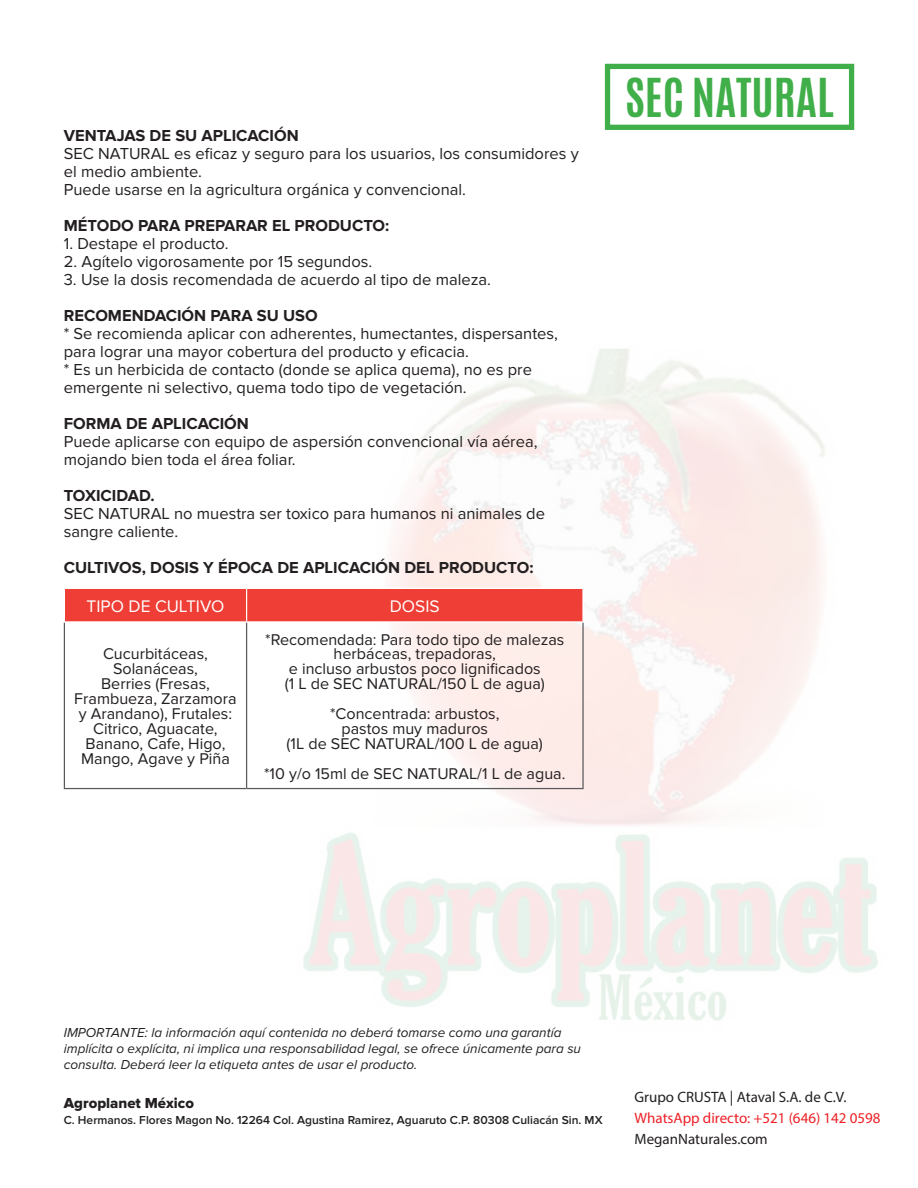
<style>
.page{position:relative;width:918px;height:1188px;background:#fff}
.page>*{position:absolute;margin:0;border:0;box-sizing:border-box;transform-origin:0 0}
.t1{font:700 44.85px "Antonio";color:#40ae49}
.t2{font:17.4px "Proxima Nova";color:#fff}
.t3{font:16.5px/18px "Proxima Nova";color:#231f20}
.t4{font:700 16.5px "Proxima Nova";color:#231f20}
.t5{font:600 16.5px "Proxima Nova";color:#ee1d23}
.t6{font:16.2px/14.9px "Proxima Nova";color:#231f20;text-align:center}
.t7{font:15px "Myriad Pro";color:#231f20}
.t8{font:15px "Myriad Pro";color:#ee2026}
.t9{font:15px "Proxima Nova Extrabld";color:#231f20}
.t10{font:italic 13.5px/16.2px "Proxima Nova";color:#231f20}
.t11{font:600 12px "Proxima Nova";color:#231f20}
</style>
<div class="page">
<img style="left:199px;top:349px;width:679px;height:672px">
<div style="left:65px;top:589px;width:517px;height:32px;background:#ee3e35"></div>
<hr style="left:64px;top:623px;width:1px;height:165px;background:#59595c">
<hr style="left:246px;top:623px;width:1px;height:165px;background:#59595c">
<hr style="left:582px;top:623px;width:2px;height:165px;background:#59595c">
<hr style="left:64px;top:788px;width:183px;height:1px;background:#59595c">
<hr style="left:247px;top:788px;width:337px;height:1px;background:#59595c">
<hr style="left:64px;top:588px;width:183px;height:1px;background:#fff">
<hr style="left:247px;top:588px;width:337px;height:1px;background:#fff">
<hr style="left:246px;top:589px;width:1px;height:32px;background:#fff">
<hr style="left:582px;top:589px;width:2px;height:32px;background:#fff">
<hr style="left:64px;top:621px;width:183px;height:2px;background:#fff">
<hr style="left:247px;top:621px;width:337px;height:2px;background:#fff">
<div style="left:605px;top:64px;width:249px;height:66px;border:5px solid #40ae49"></div>
<p class="t4" style="left:64px;top:126px;width:236px">VENTAJAS DE SU APLICACIÓN</p>
<p class="t3" style="left:64px;top:144px;width:516px">SEC NATURAL es eficaz y seguro para los usuarios, los consumidores y el medio ambiente.<br>Puede usarse en la agricultura orgánica y convencional.</p>
<p class="t4" style="left:64px;top:216px;width:327px">MÉTODO PARA PREPARAR EL PRODUCTO:</p>
<p class="t3" style="left:64px;top:234px;width:166px">1. Destape el producto.</p>
<p class="t3" style="left:64px;top:252px;width:310px">2. Agítelo vigorosamente por 15 segundos.</p>
<p class="t3" style="left:64px;top:270px;width:429px">3. Use la dosis recomendada de acuerdo al tipo de maleza.</p>
<p class="t4" style="left:64px;top:306px;width:255px">RECOMENDACIÓN PARA SU USO</p>
<p class="t3" style="left:64px;top:324px;width:496px">* Se recomienda aplicar con adherentes, humectantes, dispersantes, para lograr una mayor cobertura del producto y eficacia.<br>* Es un herbicida de contacto (donde se aplica quema), no es pre emergente ni selectivo, quema todo tipo de vegetación.</p>
<p class="t4" style="left:64px;top:414px;width:187px">FORMA DE APLICACIÓN</p>
<p class="t3" style="left:64px;top:432px;width:475px">Puede aplicarse con equipo de aspersión convencional vía aérea, mojando bien toda el área foliar.</p>
<p class="t4" style="left:64px;top:486px;width:92px">TOXICIDAD.</p>
<p class="t3" style="left:64px;top:504px;width:483px">SEC NATURAL no muestra ser toxico para humanos ni animales de sangre caliente.</p>
<p class="t4" style="left:64px;top:558px;width:471px">CULTIVOS, DOSIS Y ÉPOCA DE APLICACIÓN DEL PRODUCTO:</p>
<p class="t2" style="left:86px;top:596px;width:140px">TIPO DE CULTIVO</p>
<p class="t2" style="left:390px;top:596px;width:51px">DOSIS</p>
<p class="t6" style="left:74px;top:647px;width:164px">Cucurbitáceas,<br>Solanáceas,<br>Berries (Fresas,<br>Frambueza, Zarzamora y Arandano), Frutales:<br>Citrico, Aguacate,<br>Banano, Cafe, Higo,<br>Mango, Agave y Piña</p>
<p class="t6" style="left:265px;top:632px;width:301px">*Recomendada: Para todo tipo de malezas herbáceas, trepadoras,<br>e incluso arbustos poco lignificados<br>(1 L de SEC NATURAL/150 L de agua)</p>
<p class="t6" style="left:287px;top:706px;width:258px">*Concentrada: arbustos,<br>pastos muy maduros<br>(1L de SEC NATURAL/100 L de agua)</p>
<p class="t6" style="left:264px;top:766px;width:303px">*10 y/o 15ml de SEC NATURAL/1 L de agua.</p>
<h1 class="t1" style="left:625px;top:64px;width:210px">SEC NATURAL</h1>
<p class="t10" style="left:64px;top:1025px;width:519px">IMPORTANTE: la información aquí contenida no deberá tomarse como una garantía implícita o explícita, ni implica una responsabilidad legal, se ofrece únicamente para su consulta. Deberá leer la etiqueta antes de usar el producto.</p>
<p class="t7" style="left:635px;top:1088px;width:213px">Grupo CRUSTA | Ataval S.A. de C.V.</p>
<p class="t8" style="left:635px;top:1109px;width:247px">WhatsApp directo: +521 (646) 142 0598</p>
<p class="t7" style="left:635px;top:1130px;width:135px">MeganNaturales.com</p>
<p class="t9" style="left:64px;top:1094px;width:132px">Agroplanet México</p>
<p class="t11" style="left:64px;top:1113px;width:540px">C. Hermanos. Flores Magon No. 12264 Col. Agustina Ramirez, Aguaruto C.P. 80308 Culiacán Sin. MX</p>
<p class="t5" style="left:695px;top:1109px;width:161px">Tel. +52 6671 834 231</p>
</div>
